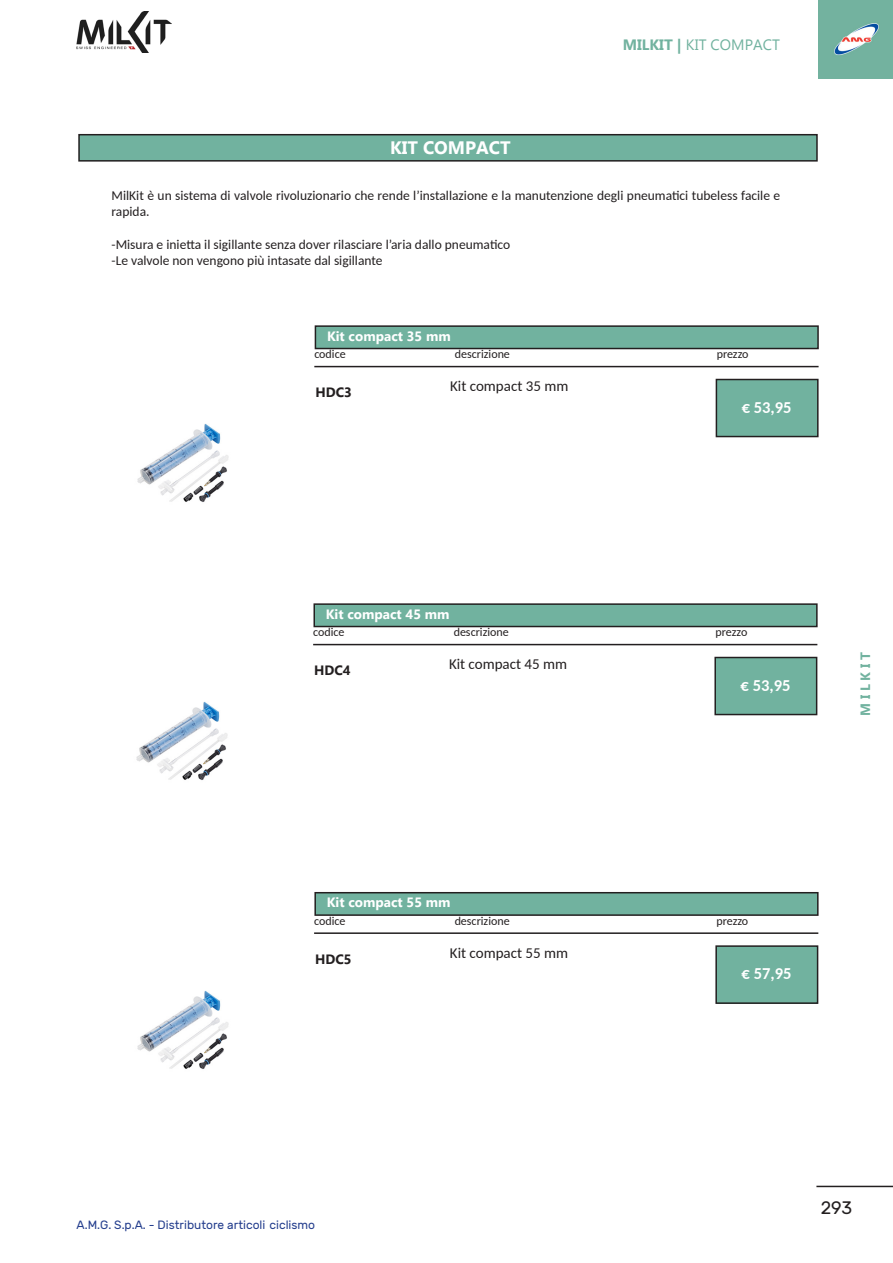
<style>
.page{position:relative;width:893px;height:1263px;background:#fff}
.page>*{position:absolute;margin:0;border:0;box-sizing:border-box;transform-origin:0 0}
.t1{font:700 18px "Gadugi";color:#fff}
.t2{font:18px "Rubik";color:#231f20}
.t3{font:700 16.5px "Carlito";color:#fff}
.t4{font:15px "Carlito";color:#231f20}
.t5{font:15px "Gadugi";color:#71b29f}
.t6{font:13.5px/16.2px "Carlito";color:#231f20}
.t7{font:700 13.5px "Gadugi";color:#fff}
.t8{font:700 13.5px "Gadugi";color:#231f20}
.t9{font:700 13.5px "Gadugi";color:#71b29f}
.t10{font:12px "Carlito";color:#231f20}
.t11{font:12px "Rubik";color:#253f8e}
.s1{font-weight:700}
</style>
<div class="page">
<img style="left:819px;top:0;width:74px;height:79px">
<hr style="left:816px;top:1186px;width:77px;height:1px;background:#231f20">
<img style="left:77px;top:11px;width:94px;height:42px">
<div style="left:79px;top:135px;width:738px;height:26px;background:#71b29f"></div>
<div style="left:78px;top:134px;width:740px;height:28px;border:2px solid #231f20"></div>
<div style="left:315px;top:326px;width:503px;height:22px;background:#71b29f"></div>
<div style="left:315px;top:325px;width:504px;height:24px;border:2px solid #231f20"></div>
<div style="left:716px;top:379px;width:102px;height:57px;background:#71b29f"></div>
<div style="left:716px;top:379px;width:103px;height:58px;border:2px solid #231f20"></div>
<hr style="left:314px;top:366px;width:505px;height:1px;background:#231f20">
<img style="left:137px;top:423px;width:92px;height:79px">
<div style="left:314px;top:604px;width:503px;height:22px;background:#71b29f"></div>
<div style="left:313px;top:603px;width:505px;height:24px;border:2px solid #231f20"></div>
<div style="left:715px;top:657px;width:102px;height:57px;background:#71b29f"></div>
<div style="left:714px;top:657px;width:103px;height:58px;border:2px solid #231f20"></div>
<hr style="left:313px;top:644px;width:504px;height:1px;background:#231f20">
<img style="left:136px;top:701px;width:92px;height:79px">
<div style="left:315px;top:893px;width:503px;height:22px;background:#71b29f"></div>
<div style="left:314px;top:892px;width:505px;height:24px;border:2px solid #231f20"></div>
<div style="left:716px;top:946px;width:102px;height:57px;background:#71b29f"></div>
<div style="left:715px;top:945px;width:103px;height:59px;border:2px solid #231f20"></div>
<hr style="left:314px;top:932px;width:504px;height:2px;background:#231f20">
<img style="left:137px;top:990px;width:92px;height:79px">
<p class="t5" style="left:623px;top:35px;width:159px"><span class="s1">MILKIT |</span> KIT COMPACT</p>
<p class="t1" style="left:390px;top:137px;width:122px">KIT COMPACT</p>
<p class="t6" style="left:112px;top:187px;width:670px">MilKit è un sistema di valvole rivoluzionario che rende l’installazione e la manutenzione degli pneumatici tubeless facile e rapida.</p>
<p class="t6" style="left:112px;top:236px;width:400px">-Misura e inietta il sigillante senza dover rilasciare l’aria dallo pneumatico</p>
<p class="t6" style="left:112px;top:252px;width:273px">-Le valvole non vengono più intasate dal sigillante</p>
<p class="t7" style="left:327px;top:328px;width:125px">Kit compact 35 mm</p>
<p class="t10" style="left:314px;top:346px;width:33px">codice</p>
<p class="t10" style="left:455px;top:346px;width:57px">descrizione</p>
<p class="t10" style="left:717px;top:346px;width:33px">prezzo</p>
<p class="t8" style="left:315px;top:384px;width:38px">HDC3</p>
<p class="t4" style="left:450px;top:376px;width:120px">Kit compact 35 mm</p>
<p class="t3" style="left:742px;top:396px;width:51px">€ 53,95</p>
<p class="t7" style="left:326px;top:606px;width:125px">Kit compact 45 mm</p>
<p class="t10" style="left:313px;top:624px;width:33px">codice</p>
<p class="t10" style="left:454px;top:624px;width:57px">descrizione</p>
<p class="t10" style="left:716px;top:624px;width:33px">prezzo</p>
<p class="t8" style="left:314px;top:662px;width:38px">HDC4</p>
<p class="t4" style="left:449px;top:654px;width:120px">Kit compact 45 mm</p>
<p class="t3" style="left:741px;top:674px;width:51px">€ 53,95</p>
<p class="t9" style="left:857px;top:716px;width:65px;rotate:-90deg">M I L K I T</p>
<p class="t7" style="left:327px;top:894px;width:125px">Kit compact 55 mm</p>
<p class="t10" style="left:314px;top:913px;width:33px">codice</p>
<p class="t10" style="left:455px;top:913px;width:57px">descrizione</p>
<p class="t10" style="left:716px;top:913px;width:33px">prezzo</p>
<p class="t8" style="left:315px;top:951px;width:38px">HDC5</p>
<p class="t4" style="left:450px;top:942px;width:120px">Kit compact 55 mm</p>
<p class="t3" style="left:742px;top:963px;width:51px">€ 57,95</p>
<p class="t11" style="left:77px;top:1218px;width:240px">A.M.G. S.p.A. - Distributore articoli ciclismo</p>
<p class="t2" style="left:821px;top:1198px;width:33px">293</p>
</div>
